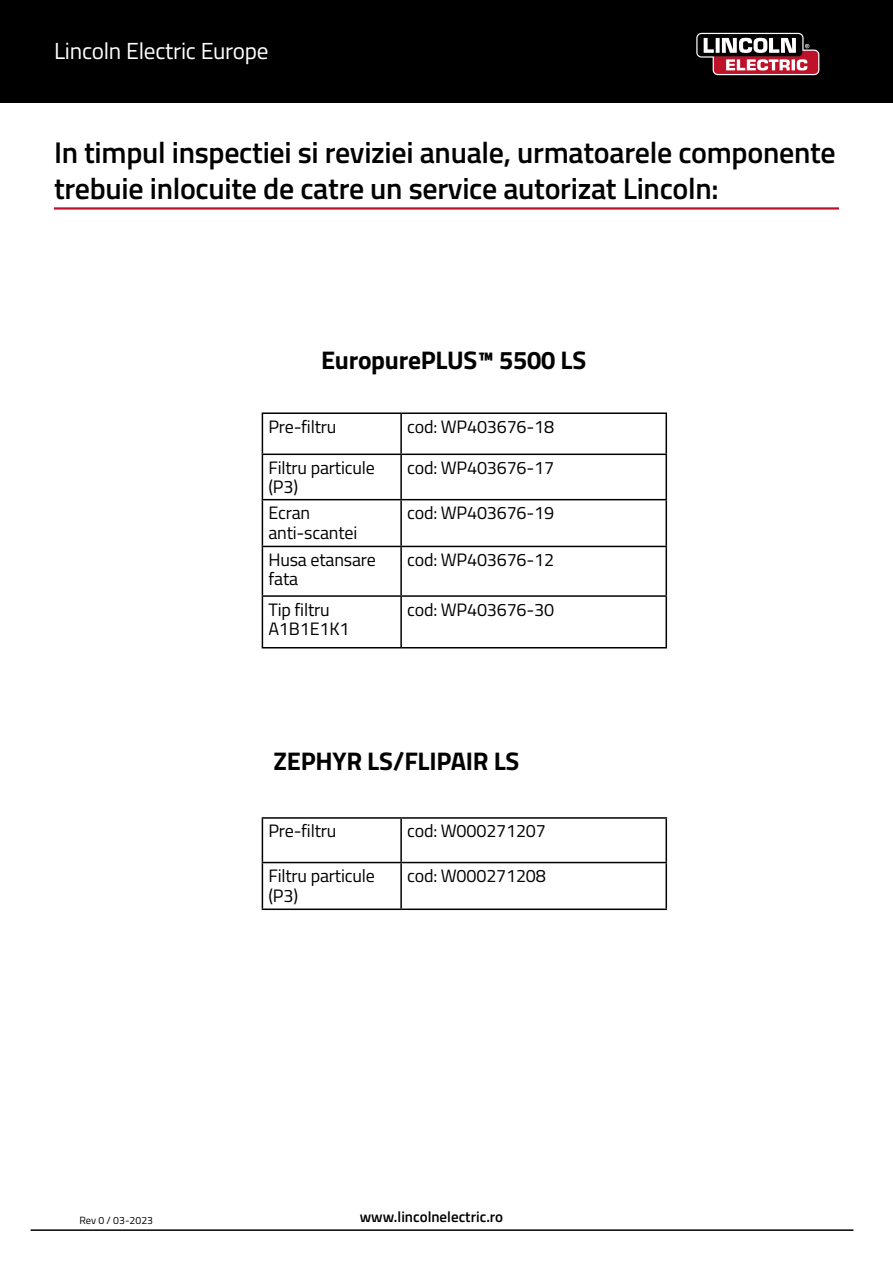
<style>
.page{position:relative;width:893px;height:1263px;background:#fff}
.page>*{position:absolute;margin:0;border:0;box-sizing:border-box;transform-origin:0 0}
.t1{font:600 30px/36px "Titillium";letter-spacing:-.01em;color:#000}
.t2{font:700 25.5px "Titillium";letter-spacing:-.01em;color:#000}
.t3{font:23.25px "Titillium";letter-spacing:-.01em;color:#fff}
.t4{font:18px/19.5px "Titillium";letter-spacing:-.01em;color:#000}
.t5{font:600 15px "Titillium";color:#000}
.t6{font:10.5px "Titillium";color:#000}
</style>
<div class="page">
<div style="left:0;top:0;width:893px;height:103px;background:#000"></div>
<hr style="left:31px;top:1229px;width:822px;height:2px;background:#000">
<svg style="left:696px;top:33px;width:123px;height:42px"></svg>
<hr style="left:54px;top:207px;width:785px;height:3px;background:#bd122a">
<hr style="left:262px;top:412px;width:139px;height:2px;background:#000">
<hr style="left:262px;top:414px;width:1px;height:40px;background:#000">
<hr style="left:401px;top:412px;width:266px;height:2px;background:#000">
<hr style="left:400px;top:414px;width:2px;height:40px;background:#000">
<hr style="left:665px;top:414px;width:2px;height:40px;background:#000">
<hr style="left:262px;top:454px;width:139px;height:1px;background:#000">
<hr style="left:262px;top:455px;width:1px;height:44px;background:#000">
<hr style="left:401px;top:454px;width:266px;height:1px;background:#000">
<hr style="left:400px;top:455px;width:2px;height:44px;background:#000">
<hr style="left:665px;top:455px;width:2px;height:44px;background:#000">
<hr style="left:262px;top:499px;width:139px;height:1px;background:#000">
<hr style="left:262px;top:500px;width:1px;height:46px;background:#000">
<hr style="left:401px;top:499px;width:266px;height:1px;background:#000">
<hr style="left:400px;top:500px;width:2px;height:46px;background:#000">
<hr style="left:665px;top:500px;width:2px;height:46px;background:#000">
<hr style="left:262px;top:546px;width:139px;height:1px;background:#000">
<hr style="left:262px;top:547px;width:1px;height:48px;background:#000">
<hr style="left:401px;top:546px;width:266px;height:1px;background:#000">
<hr style="left:400px;top:547px;width:2px;height:48px;background:#000">
<hr style="left:665px;top:547px;width:2px;height:48px;background:#000">
<hr style="left:262px;top:595px;width:139px;height:2px;background:#000">
<hr style="left:262px;top:597px;width:1px;height:50px;background:#000">
<hr style="left:401px;top:595px;width:266px;height:2px;background:#000">
<hr style="left:400px;top:597px;width:2px;height:50px;background:#000">
<hr style="left:665px;top:597px;width:2px;height:50px;background:#000">
<hr style="left:262px;top:647px;width:139px;height:1px;background:#000">
<hr style="left:401px;top:647px;width:266px;height:1px;background:#000">
<hr style="left:262px;top:817px;width:139px;height:2px;background:#000">
<hr style="left:262px;top:819px;width:1px;height:43px;background:#000">
<hr style="left:401px;top:817px;width:266px;height:2px;background:#000">
<hr style="left:400px;top:819px;width:2px;height:43px;background:#000">
<hr style="left:665px;top:819px;width:2px;height:43px;background:#000">
<hr style="left:262px;top:862px;width:139px;height:1px;background:#000">
<hr style="left:262px;top:863px;width:1px;height:45px;background:#000">
<hr style="left:401px;top:862px;width:266px;height:1px;background:#000">
<hr style="left:400px;top:863px;width:2px;height:45px;background:#000">
<hr style="left:665px;top:863px;width:2px;height:45px;background:#000">
<hr style="left:262px;top:908px;width:139px;height:2px;background:#000">
<hr style="left:401px;top:908px;width:266px;height:2px;background:#000">
<p class="t3" style="left:54px;top:34px;width:216px">Lincoln Electric Europe</p>
<h1 class="t1" style="left:54px;top:133px;width:783px">In timpul inspectiei si reviziei anuale, urmatoarele componente trebuie inlocuite de catre un service autorizat Lincoln:</h1>
<h2 class="t2" style="left:321px;top:340px;width:267px">EuropurePLUS™ 5500 LS</h2>
<p class="t4" style="left:268px;top:416px;width:70px">Pre-filtru</p>
<p class="t4" style="left:407px;top:416px;width:149px">cod: WP403676-18</p>
<p class="t4" style="left:268px;top:457px;width:108px">Filtru particule (P3)</p>
<p class="t4" style="left:407px;top:457px;width:149px">cod: WP403676-17</p>
<p class="t4" style="left:268px;top:502px;width:90px">Ecran anti-scantei</p>
<p class="t4" style="left:407px;top:502px;width:149px">cod: WP403676-19</p>
<p class="t4" style="left:268px;top:549px;width:109px">Husa etansare fata</p>
<p class="t4" style="left:407px;top:549px;width:149px">cod: WP403676-12</p>
<p class="t4" style="left:268px;top:599px;width:83px">Tip filtru<br>A1B1E1K1</p>
<p class="t4" style="left:407px;top:599px;width:149px">cod: WP403676-30</p>
<h2 class="t2" style="left:273px;top:741px;width:247px">ZEPHYR LS/FLIPAIR LS</h2>
<p class="t4" style="left:268px;top:820px;width:70px">Pre-filtru</p>
<p class="t4" style="left:407px;top:820px;width:140px">cod: W000271207</p>
<p class="t4" style="left:268px;top:865px;width:108px">Filtru particule (P3)</p>
<p class="t4" style="left:407px;top:865px;width:140px">cod: W000271208</p>
<p class="t6" style="left:80px;top:1213px;width:75px">Rev 0 / 03-2023</p>
<p class="t5" style="left:360px;top:1206px;width:145px">www.lincolnelectric.ro</p>
</div>
